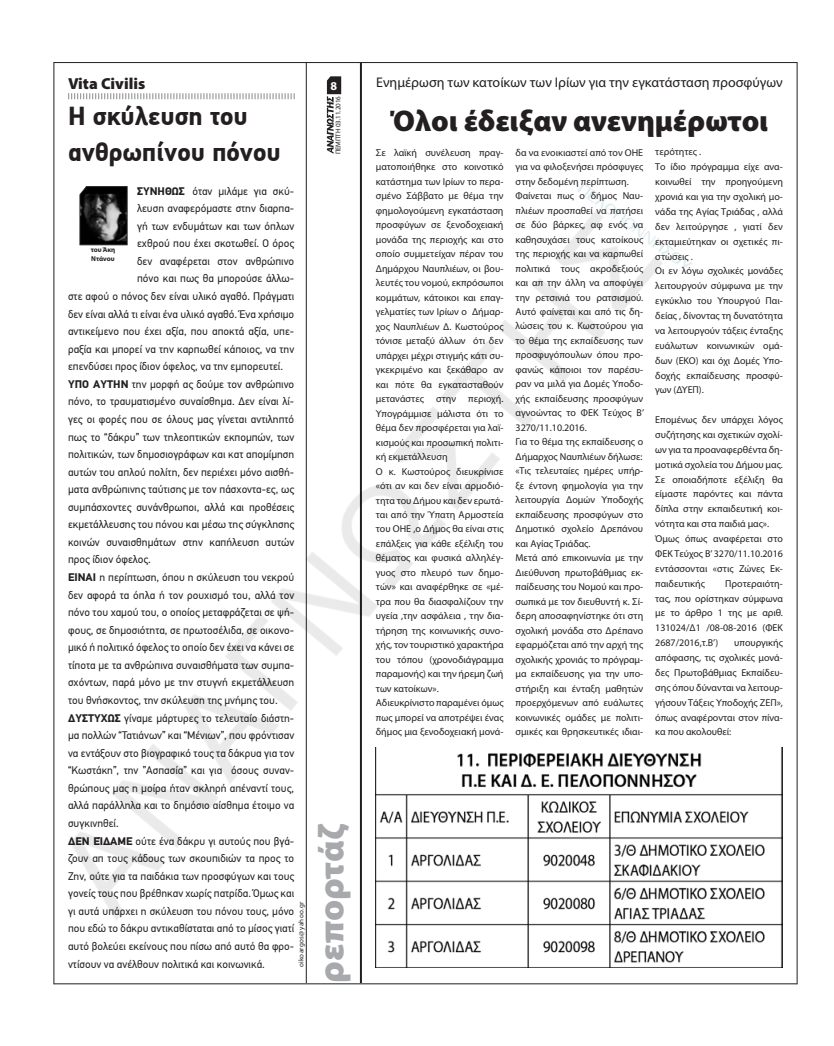
<style>
.page{position:relative;width:834px;height:1046px;background:#fff}
.page>*{position:absolute;margin:0;border:0;box-sizing:border-box;transform-origin:0 0}
.t1{font:900 36px "Myriad Pro";letter-spacing:-.005em;color:#a8a9ad}
.t2{font:900 30px "Myriad Pro";color:#231f20}
.t3{font:700 26px/35.6px "PF Din Text Pro";color:#231f20}
.t4{font:900 16px "Myriad Pro";color:#231f20}
.t5{font:14px "Myriad Pro";color:#231f20}
.t6{font:700 12px "Myriad Pro";color:#fff}
.t7{font:11px "PF Din Text Pro";color:#231f20}
.t8{font:10px/14.5px "Myriad Pro";color:#231f20}
.t9{font:7px "Myriad Pro";letter-spacing:.04em;color:#231f20}
.t10{font:7px "Myriad Pro";letter-spacing:-.01em;color:#231f20}
.t11{font:700 7px/8.4px "Myriad Pro";color:#231f20}
.s1{font-weight:700}
</style>
<div class="page">
<hr style="left:54px;top:62px;width:743px;height:1px;background:#231f20">
<hr style="left:54px;top:984px;width:743px;height:1px;background:#231f20">
<hr style="left:796px;top:62px;width:1px;height:922px;background:#231f20">
<img style="left:53px;top:62px;width:732px;height:923px">
<h3 class="t4" style="left:68px;top:73px;width:79px">Vita Civilis</h3>
<h3 class="t3" style="left:68px;top:99px;width:214px">Η σκύλευση του ανθρωπίνου πόνου</h3>
<p class="t7" style="left:137px;top:184px;width:159px"><span class="s1">ΣΥΝΗΘΩΣ</span> όταν μιλάμε για σκύ-</p>
<p class="t7" style="left:137px;top:202px;width:159px">λευση αναφερόμαστε στην διαρπα-</p>
<p class="t7" style="left:137px;top:219px;width:159px">γή των ενδυμάτων και των όπλων</p>
<p class="t7" style="left:137px;top:237px;width:159px">εχθρού που έχει σκοτωθεί. Ο όρος</p>
<p class="t7" style="left:137px;top:255px;width:159px">δεν αναφέρεται στον ανθρώπινο</p>
<p class="t7" style="left:137px;top:272px;width:159px">πόνο και πως θα μπορούσε άλλω-</p>
<p class="t7" style="left:68px;top:290px;width:228px">στε αφού ο πόνος δεν είναι υλικό αγαθό. Πράγματι</p>
<p class="t7" style="left:68px;top:307px;width:228px">δεν είναι αλλά τι είναι ένα υλικό αγαθό. Ένα χρήσιμο</p>
<p class="t7" style="left:68px;top:325px;width:228px">αντικείμενο που έχει αξία, που αποκτά αξία, υπε-</p>
<p class="t7" style="left:68px;top:342px;width:228px">ραξία και μπορεί να την καρπωθεί κάποιος, να την</p>
<p class="t7" style="left:68px;top:360px;width:216px">επενδύσει προς ίδιον όφελος, να την εμπορευτεί.</p>
<p class="t7" style="left:68px;top:378px;width:228px"><span class="s1">ΥΠΟ ΑΥΤΗΝ</span> την μορφή ας δούμε τον ανθρώπινο</p>
<p class="t7" style="left:68px;top:395px;width:228px">πόνο, το τραυματισμένο συναίσθημα. Δεν είναι λί-</p>
<p class="t7" style="left:68px;top:413px;width:228px">γες οι φορές που σε όλους μας γίνεται αντιληπτό</p>
<p class="t7" style="left:68px;top:430px;width:228px">πως το “δάκρυ” των τηλεοπτικών εκπομπών, των</p>
<p class="t7" style="left:68px;top:448px;width:228px">πολιτικών, των δημοσιογράφων και κατ απομίμηση</p>
<p class="t7" style="left:68px;top:465px;width:228px">αυτών του απλού πολίτη, δεν περιέχει μόνο αισθή-</p>
<p class="t7" style="left:68px;top:483px;width:228px">ματα ανθρώπινης ταύτισης με τον πάσχοντα-ες, ως</p>
<p class="t7" style="left:68px;top:501px;width:228px">συμπάσχοντες συνάνθρωποι, αλλά και προθέσεις</p>
<p class="t7" style="left:68px;top:518px;width:228px">εκμετάλλευσης του πόνου και μέσω της σύγκλησης</p>
<p class="t7" style="left:68px;top:536px;width:228px">κοινών συναισθημάτων στην καπήλευση αυτών</p>
<p class="t7" style="left:68px;top:553px;width:84px">προς ίδιον όφελος.</p>
<p class="t7" style="left:68px;top:571px;width:228px"><span class="s1">ΕΙΝΑΙ</span> η περίπτωση, όπου η σκύλευση του νεκρού</p>
<p class="t7" style="left:68px;top:588px;width:228px">δεν αφορά τα όπλα ή τον ρουχισμό του, αλλά τον</p>
<p class="t7" style="left:68px;top:606px;width:228px">πόνο του χαμού του, ο οποίος μεταφράζεται σε ψή-</p>
<p class="t7" style="left:68px;top:623px;width:228px">φους, σε δημοσιότητα, σε πρωτοσέλιδα, σε οικονο-</p>
<p class="t7" style="left:68px;top:641px;width:228px">μικό ή πολιτικό όφελος το οποίο δεν έχει να κάνει σε</p>
<p class="t7" style="left:68px;top:659px;width:228px">τίποτα με τα ανθρώπινα συναισθήματα των συμπα-</p>
<p class="t7" style="left:68px;top:676px;width:228px">σχόντων, παρά μόνο με την στυγνή εκμετάλλευση</p>
<p class="t7" style="left:68px;top:694px;width:211px">του θνήσκοντος, την σκύλευση της μνήμης του.</p>
<p class="t7" style="left:68px;top:711px;width:228px"><span class="s1">ΔΥΣΤΥΧΩΣ</span> γίναμε μάρτυρες το τελευταίο διάστη-</p>
<p class="t7" style="left:68px;top:729px;width:228px">μα πολλών “Τατιάνων” και “Μένιων”, που φρόντισαν</p>
<p class="t7" style="left:68px;top:746px;width:228px">να εντάξουν στο βιογραφικό τους τα δάκρυα για τον</p>
<p class="t7" style="left:68px;top:764px;width:228px">“Κωστάκη”, την ”Ασπασία” και για όσους συναν-</p>
<p class="t7" style="left:68px;top:782px;width:228px">θρώπους μας η μοίρα ήταν σκληρή απέναντί τους,</p>
<p class="t7" style="left:68px;top:799px;width:228px">αλλά παράλληλα και το δημόσιο αίσθημα έτοιμο να</p>
<p class="t7" style="left:68px;top:817px;width:52px">συγκινηθεί.</p>
<p class="t7" style="left:68px;top:834px;width:228px"><span class="s1">ΔΕΝ ΕΊΔΑΜΕ</span> ούτε ένα δάκρυ γι αυτούς που βγά-</p>
<p class="t7" style="left:68px;top:852px;width:228px">ζουν απ τους κάδους των σκουπιδιών τα προς το</p>
<p class="t7" style="left:68px;top:869px;width:228px">Ζην, ούτε για τα παιδάκια των προσφύγων και τους</p>
<p class="t7" style="left:68px;top:887px;width:228px">γονείς τους που βρέθηκαν χωρίς πατρίδα. Όμως και</p>
<p class="t7" style="left:68px;top:905px;width:228px">γι αυτά υπάρχει η σκύλευση του πόνου τους, μόνο</p>
<p class="t7" style="left:68px;top:922px;width:228px">που εδώ το δάκρυ αντικαθίσταται από το μίσος γιατί</p>
<p class="t7" style="left:68px;top:940px;width:228px">αυτό βολεύει εκείνους που πίσω από αυτό θα φρο-</p>
<p class="t7" style="left:68px;top:957px;width:198px">ντίσουν να ανέλθουν πολιτικά και κοινωνικά.</p>
<p class="t11" style="left:91px;top:245px;width:26px">του Άκη<br>Nτάνου</p>
<p class="t9" style="left:297px;top:967px;width:67px;rotate:-90deg">oikoargos@yahoo.gr</p>
<p class="t6" style="left:330px;top:78px;width:8px">8</p>
<p class="t10" style="left:334px;top:154px;width:59px;rotate:-90deg">ΠΕΜΠΤΗ 03.11.2016</p>
<h1 class="t1" style="left:307px;top:983px;width:160px;rotate:-90deg">ρεπορτάζ</h1>
<h3 class="t5" style="left:376px;top:74px;width:408px">Ενημέρωση των κατοίκων των Ιρίων για την εγκατάσταση προσφύγων</h3>
<h2 class="t2" style="left:390px;top:101px;width:379px">Όλοι έδειξαν ανενημέρωτοι</h2>
<p class="t8" style="left:376px;top:145px;width:129px">Σε λαϊκή συνέλευση πραγ&shy;ματοποιήθηκε στο κοινοτικό κατάστημα των Ιρίων το περα&shy;σμένο Σάββατο με θέμα την φημολογούμενη εγκατάσταση προσφύγων σε ξενοδοχειακή μονάδα της περιοχής και στο οποίο συμμετείχαν πέραν του<br>Δημάρχου Ναυπλιέων, οι βου&shy;λευτές του νομού, εκπρόσωποι κομμάτων, κάτοικοι και επαγ&shy;γελματίες των Ιρίων ο Δήμαρ&shy;χος Ναυπλιέων Δ. Κωστούρος τόνισε μεταξύ άλλων ότι δεν υπάρχει μέχρι στιγμής κάτι συ&shy;γκεκριμένο και ξεκάθαρο αν και πότε θα εγκατασταθούν μετανάστες στην περιοχή.<br>Υπογράμμισε μάλιστα ότι το θέμα δεν προσφέρεται για λαϊ&shy;κισμούς και προσωπική πολιτι&shy;κή εκμετάλλευση<br>Ο κ. Κωστούρος διευκρίνισε «ότι αν και δεν είναι αρμοδιό&shy;τητα του Δήμου και δεν ερωτά&shy;ται από την Ύπατη Αρμοστεία του ΟΗΕ ,ο Δήμος θα είναι στις επάλξεις για κάθε εξέλιξη του θέματος και φυσικά αλληλέγ&shy;γυος στο πλευρό των δημο&shy;τών» και αναφέρθηκε σε «μέ&shy;τρα που θα διασφαλίζουν την υγεία ,την ασφάλεια , την δια&shy;τήρηση της κοινωνικής συνο&shy;χής, τον τουριστικό χαρακτήρα του τόπου (χρονοδιάγραμμα παραμονής) και την ήρεμη ζωή των κατοίκων».<br>Αδιευκρίνιστο παραμένει όμως πως μπορεί να αποτρέψει ένας δήμος μια ξενοδοχειακή μονά-</p>
<p class="t8" style="left:515px;top:145px;width:130px">δα να ενοικιαστεί από τον ΟΗΕ για να φιλοξενήσει πρόσφυγες στην δεδομένη περίπτωση.<br>Φαίνεται πως ο δήμος Ναυ&shy;πλιέων προσπαθεί να πατήσει σε δύο βάρκες, αφ ενός να καθησυχάσει τους κατοίκους της περιοχής και να καρπωθεί πολιτικά τους ακροδεξιούς και απ την άλλη να αποφύγει την ρετσινιά του ρατσισμού.<br>Αυτό φαίνεται και από τις δη&shy;λώσεις του κ. Κωστούρου για το θέμα της εκπαίδευσης των προσφυγόπουλων όπου προ&shy;φανώς κάποιοι τον παρέσυ&shy;ραν να μιλά για Δομές Υποδο&shy;χής εκπαίδευσης προσφύγων αγνοώντας το ΦΕΚ Τεύχος Β’<br>3270/11.10.2016.<br>Για το θέμα της εκπαίδευσης ο<br>Δήμαρχος Ναυπλιέων δήλωσε: «Τις τελευταίες ημέρες υπήρ&shy;ξε έντονη φημολογία για την λειτουργία Δομών Υποδοχής εκπαίδευσης προσφύγων στο<br>Δημοτικό σχολείο Δρεπάνου και Αγίας Τριάδας.<br>Μετά από επικοινωνία με την<br>Διεύθυνση πρωτοβάθμιας εκ&shy;παίδευσης του Νομού και προ&shy;σωπικά με τον διευθυντή κ. Σί&shy;δερη αποσαφηνίστηκε ότι στη σχολική μονάδα στο Δρέπανο εφαρμόζεται από την αρχή της σχολικής χρονιάς το πρόγραμ&shy;μα εκπαίδευσης για την υπο&shy;στήριξη και ένταξη μαθητών προερχόμενων από ευάλωτες κοινωνικές ομάδες με πολιτι&shy;σμικές και θρησκευτικές ιδιαι-</p>
<p class="t8" style="left:655px;top:145px;width:129px;line-height:14.9px">τερότητες .<br>Το ίδιο πρόγραμμα είχε ανα&shy;κοινωθεί την προηγούμενη χρονιά και για την σχολική μο&shy;νάδα της Αγίας Τριάδας , αλλά δεν λειτούργησε , γιατί δεν εκταμιεύτηκαν οι σχετικές πι&shy;στώσεις .<br>Οι εν λόγω σχολικές μονάδες λειτουργούν σύμφωνα με την εγκύκλιο του Υπουργού Παι&shy;δείας , δίνοντας τη δυνατότητα να λειτουργούν τάξεις ένταξης ευάλωτων κοινωνικών ομά&shy;δων (ΕΚΟ) και όχι Δομές Υπο&shy;δοχής εκπαίδευσης προσφύ&shy;γων (ΔΥΕΠ).</p>
<p class="t8" style="left:655px;top:412px;width:129px;line-height:14.9px">Επομένως δεν υπάρχει λόγος συζήτησης και σχετικών σχολί&shy;ων για τα προαναφερθέντα δη&shy;μοτικά σχολεία του Δήμου μας.<br>Σε οποιαδήποτε εξέλιξη θα είμαστε παρόντες και πάντα δίπλα στην εκπαιδευτική κοι&shy;νότητα και στα παιδιά μας».<br>Όμως όπως αναφέρεται στο<br>ΦΕΚ Τεύχος Β’ 3270/11.10.2016 εντάσσονται «στις Ζώνες Εκ&shy;παιδευτικής</p>
<p class="t8" style="left:655px;top:576px;width:129px;line-height:14.9px;text-align:justify;text-indent:70px">Προτεραιότη&shy;τας, που ορίστηκαν σύμφωνα με το άρθρο 1 της με αριθ.<br>131024/Δ1 /08-08-2016 (ΦΕΚ 2687/2016,τ.Β’)</p>
<p class="t8" style="left:655px;top:635px;width:129px;line-height:14.9px;text-align:justify;text-indent:79px">υπουργικής απόφασης, τις σχολικές μονά&shy;δες Πρωτοβάθμιας Εκπαίδευ&shy;σης όπου δύνανται να λειτουρ&shy;γήσουν Τάξεις Υποδοχής ΖΕΠ», όπως αναφέρονται στον πίνα&shy;κα που ακολουθεί:</p>
</div>
